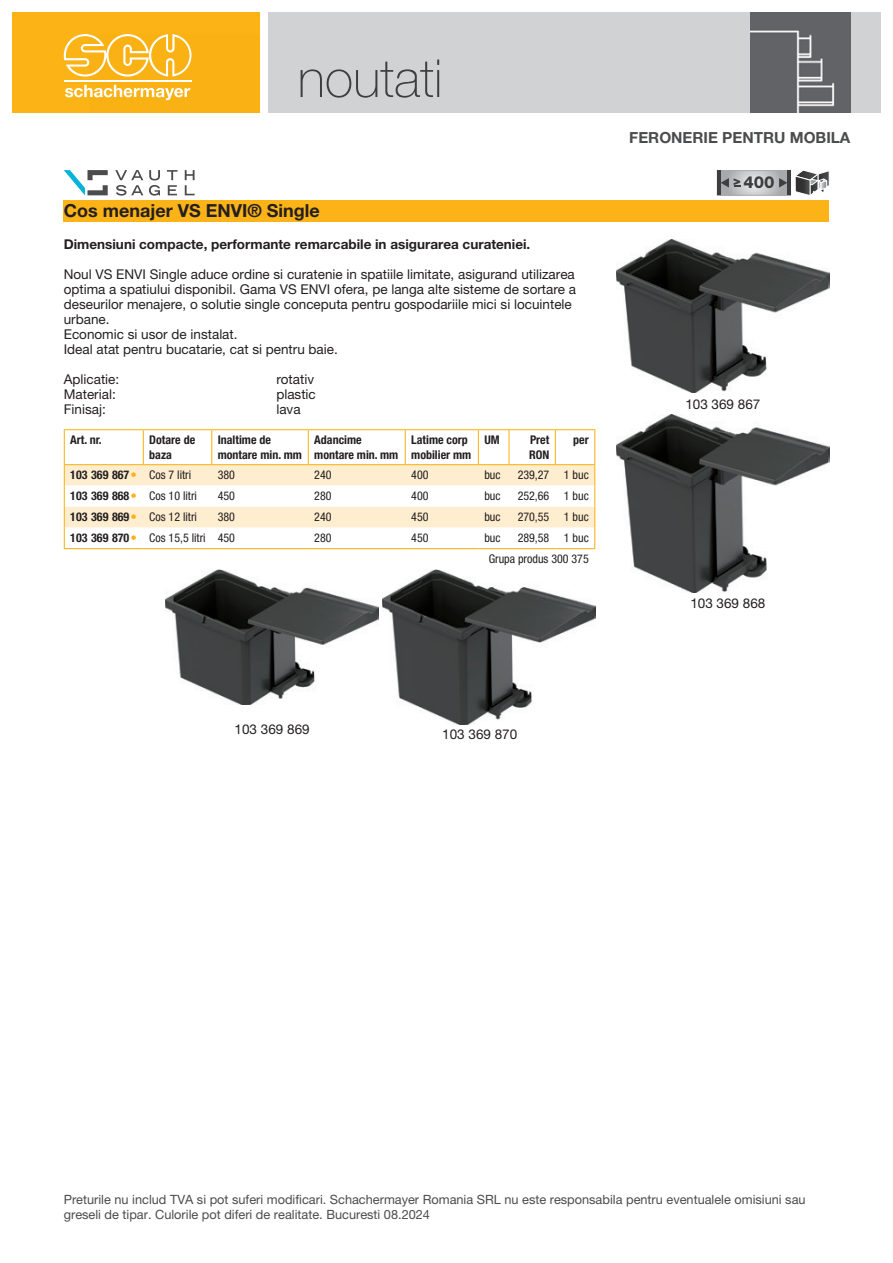
<style>
.page{position:relative;width:893px;height:1263px;background:#fff}
.page>*{position:absolute;margin:0;border:0;box-sizing:border-box;transform-origin:0 0}
.t1{font:100 52.5px "Helvetica Neue LT Pro";color:#4b4c4d}
.ProduktgruppeName{font:700 18px "Helvetica Neue LT Pro";color:#231f20}
.t2{font:800 16.5px "Helvetica Neue LT Pro";color:#3e3e3f}
.t3{font:700 15.3px "Helvetica Neue LT Pro";color:#4b4c4d}
.ProduktblockAbsatz{font:13.5px/15px "Helvetica Neue LT Pro";color:#231f20}
.ProduktblockMerkmale{font:13.5px "Helvetica Neue LT Pro";color:#231f20}
.ProduktblockAbsatz-2{font:700 13.5px "Helvetica Neue LT Pro";color:#231f20}
.t4{font:12.75px/14.4px "Helvetica Neue LT Pro";color:#4b4c4d}
.TabellenZelleLinks{font:condensed 12px "Helvetica Neue LT Pro";color:#231f20}
.TabellenKopfLinks{font:700 condensed 12px/14.4px "Helvetica Neue LT Pro";color:#231f20}
.TabellenZelleRechts{font:condensed 12px "Helvetica Neue LT Pro";color:#231f20}
.TabellenZelleArtNr{font:700 condensed 12px "Helvetica Neue LT Pro";color:#231f20}
.TabellenFuss{font:condensed 12px "Helvetica Neue LT Pro";color:#231f20}
.TabellenKopfRechts{font:700 condensed 12px/14.4px "Helvetica Neue LT Pro";color:#231f20}
.TabellenZelleArtNr-2{font:4.5px "Webdings";color:#fbb316}
</style>
<div class="page">
<div style="left:13px;top:13px;width:246px;height:100px;background:#fcb315"></div>
<div style="left:89px;top:34px;width:170px;height:79px;background:#fab113"></div>
<div style="left:268px;top:13px;width:612px;height:100px;background:#d1d2d4"></div>
<svg style="left:64px;top:34px;width:128px;height:43px;background:#fbc248"></svg>
<svg style="left:65px;top:85px;width:125px;height:15px"></svg>
<hr style="left:64px;top:81px;width:128px;height:1px;background:#fff">
<img style="left:750px;top:13px;width:100px;height:100px">
<div style="left:64px;top:200px;width:765px;height:21px;background:#fbb318"></div>
<svg style="left:717px;top:170px;width:112px;height:26px;background:#a9aaac"></svg>
<svg style="left:185px;top:170px;width:10px;height:25px"></svg>
<svg style="left:167px;top:170px;width:10px;height:25px"></svg>
<svg style="left:149px;top:170px;width:11px;height:26px"></svg>
<svg style="left:115px;top:170px;width:28px;height:26px"></svg>
<svg style="left:64px;top:170px;width:44px;height:25px"></svg>
<img style="left:617px;top:239px;width:212px;height:153px">
<img style="left:617px;top:415px;width:212px;height:177px">
<img style="left:166px;top:570px;width:212px;height:135px">
<img style="left:383px;top:570px;width:212px;height:155px">
<svg style="left:64px;top:430px;width:531px;height:140px"></svg>
<svg style="left:64px;top:465px;width:531px;height:83px"></svg>
<hr style="left:64px;top:430px;width:1px;height:34px;background:#fbb316">
<hr style="left:64px;top:429px;width:79px;height:1px;background:#fbb316">
<hr style="left:64px;top:464px;width:79px;height:1px;background:#fbb316">
<hr style="left:143px;top:430px;width:1px;height:34px;background:#fbb316">
<hr style="left:143px;top:429px;width:69px;height:1px;background:#fbb316">
<hr style="left:212px;top:429px;width:96px;height:1px;background:#fbb316">
<hr style="left:308px;top:429px;width:97px;height:1px;background:#fbb316">
<hr style="left:405px;top:429px;width:73px;height:1px;background:#fbb316">
<hr style="left:143px;top:464px;width:69px;height:1px;background:#fbb316">
<hr style="left:212px;top:464px;width:96px;height:1px;background:#fbb316">
<hr style="left:308px;top:464px;width:97px;height:1px;background:#fbb316">
<hr style="left:405px;top:464px;width:73px;height:1px;background:#fbb316">
<hr style="left:211px;top:430px;width:1px;height:34px;background:#fbb316">
<hr style="left:308px;top:430px;width:1px;height:34px;background:#fbb316">
<hr style="left:405px;top:430px;width:1px;height:34px;background:#fbb316">
<hr style="left:478px;top:430px;width:1px;height:34px;background:#fbb316">
<hr style="left:478px;top:429px;width:31px;height:1px;background:#fbb316">
<hr style="left:478px;top:464px;width:31px;height:1px;background:#fbb316">
<hr style="left:508px;top:430px;width:1px;height:34px;background:#fbb316">
<hr style="left:555px;top:430px;width:1px;height:34px;background:#fbb316">
<hr style="left:594px;top:430px;width:1px;height:34px;background:#fbb316">
<hr style="left:509px;top:429px;width:46px;height:1px;background:#fbb316">
<hr style="left:555px;top:429px;width:40px;height:1px;background:#fbb316">
<hr style="left:509px;top:464px;width:46px;height:1px;background:#fbb316">
<hr style="left:555px;top:464px;width:40px;height:1px;background:#fbb316">
<hr style="left:64px;top:548px;width:79px;height:1px;background:#fbb316">
<hr style="left:143px;top:548px;width:69px;height:1px;background:#fbb316">
<hr style="left:212px;top:548px;width:96px;height:1px;background:#fbb316">
<hr style="left:308px;top:548px;width:97px;height:1px;background:#fbb316">
<hr style="left:405px;top:548px;width:73px;height:1px;background:#fbb316">
<hr style="left:478px;top:548px;width:31px;height:1px;background:#fbb316">
<hr style="left:509px;top:548px;width:46px;height:1px;background:#fbb316">
<hr style="left:555px;top:548px;width:40px;height:1px;background:#fbb316">
<h1 class="t1" style="left:298px;top:48px;width:146px">noutati</h1>
<p class="ProduktgruppeName" style="left:64px;top:199px;width:258px">Cos menajer VS ENVI® Single</p>
<p class="ProduktblockAbsatz-2" style="left:64px;top:236px;width:468px">Dimensiuni compacte, performante remarcabile in asigurarea curateniei.</p>
<p class="ProduktblockAbsatz" style="left:64px;top:267px;width:514px">Noul VS ENVI Single aduce ordine si curatenie in spatiile limitate, asigurand utilizarea optima a spatiului disponibil. Gama VS ENVI ofera, pe langa alte sisteme de sortare a deseurilor menajere, o solutie single conceputa pentru gospodariile mici si locuintele urbane.</p>
<p class="ProduktblockAbsatz" style="left:64px;top:327px;width:175px">Economic si usor de instalat.</p>
<p class="ProduktblockAbsatz" style="left:64px;top:342px;width:276px">Ideal atat pentru bucatarie, cat si pentru baie.</p>
<p class="ProduktblockMerkmale" style="left:64px;top:371px;width:57px">Aplicatie:</p>
<p class="ProduktblockMerkmale" style="left:276px;top:371px;width:39px">rotativ</p>
<p class="ProduktblockMerkmale" style="left:64px;top:386px;width:54px">Material:</p>
<p class="ProduktblockMerkmale" style="left:276px;top:386px;width:41px">plastic</p>
<p class="ProduktblockMerkmale" style="left:64px;top:401px;width:43px">Finisaj:</p>
<p class="ProduktblockMerkmale" style="left:276px;top:401px;width:26px">lava</p>
<p class="TabellenKopfLinks" style="left:70px;top:433px;width:33px">Art. nr.</p>
<p class="TabellenKopfLinks" style="left:149px;top:433px;width:47px">Dotare de baza</p>
<p class="TabellenKopfLinks" style="left:218px;top:433px;width:55px">Inaltime de</p>
<p class="TabellenKopfLinks" style="left:314px;top:433px;width:49px">Adancime</p>
<p class="TabellenKopfLinks" style="left:314px;top:447px;width:86px">montare min. mm</p>
<p class="TabellenKopfLinks" style="left:411px;top:433px;width:62px">Latime corp mobilier mm</p>
<p class="TabellenKopfLinks" style="left:484px;top:433px;width:17px">UM</p>
<p class="TabellenKopfRechts" style="left:529px;top:433px;width:22px">Pret<br>RON</p>
<p class="TabellenKopfRechts" style="left:573px;top:433px;width:17px">per</p>
<p class="TabellenKopfLinks" style="left:218px;top:447px;width:86px">montare min. mm</p>
<p class="TabellenZelleArtNr" style="left:70px;top:468px;width:61px">103 369 867</p>
<p class="TabellenZelleArtNr-2" style="left:132px;top:473px;width:6px">■</p>
<p class="TabellenZelleLinks" style="left:149px;top:468px;width:43px">Cos 7 litri</p>
<p class="TabellenZelleLinks" style="left:218px;top:468px;width:19px">380</p>
<p class="TabellenZelleLinks" style="left:314px;top:468px;width:19px">240</p>
<p class="TabellenZelleLinks" style="left:411px;top:468px;width:19px">400</p>
<p class="TabellenZelleLinks" style="left:484px;top:468px;width:18px">buc</p>
<p class="TabellenZelleRechts" style="left:518px;top:468px;width:33px">239,27</p>
<p class="TabellenZelleRechts" style="left:564px;top:468px;width:26px">1 buc</p>
<p class="TabellenZelleArtNr" style="left:70px;top:489px;width:61px">103 369 868</p>
<p class="TabellenZelleArtNr-2" style="left:132px;top:494px;width:6px">■</p>
<p class="TabellenZelleLinks" style="left:149px;top:489px;width:49px">Cos 10 litri</p>
<p class="TabellenZelleLinks" style="left:218px;top:489px;width:19px">450</p>
<p class="TabellenZelleLinks" style="left:314px;top:489px;width:19px">280</p>
<p class="TabellenZelleLinks" style="left:411px;top:489px;width:19px">400</p>
<p class="TabellenZelleLinks" style="left:484px;top:489px;width:18px">buc</p>
<p class="TabellenZelleRechts" style="left:518px;top:489px;width:33px">252,66</p>
<p class="TabellenZelleRechts" style="left:564px;top:489px;width:26px">1 buc</p>
<p class="TabellenZelleArtNr" style="left:70px;top:510px;width:61px">103 369 869</p>
<p class="TabellenZelleArtNr-2" style="left:132px;top:515px;width:6px">■</p>
<p class="TabellenZelleLinks" style="left:149px;top:510px;width:49px">Cos 12 litri</p>
<p class="TabellenZelleLinks" style="left:218px;top:510px;width:19px">380</p>
<p class="TabellenZelleLinks" style="left:314px;top:510px;width:19px">240</p>
<p class="TabellenZelleLinks" style="left:411px;top:510px;width:19px">450</p>
<p class="TabellenZelleLinks" style="left:484px;top:510px;width:18px">buc</p>
<p class="TabellenZelleRechts" style="left:518px;top:510px;width:33px">270,55</p>
<p class="TabellenZelleRechts" style="left:564px;top:510px;width:26px">1 buc</p>
<p class="TabellenZelleArtNr" style="left:70px;top:531px;width:61px">103 369 870</p>
<p class="TabellenZelleArtNr-2" style="left:132px;top:536px;width:6px">■</p>
<p class="TabellenZelleLinks" style="left:149px;top:531px;width:58px">Cos 15,5 litri</p>
<p class="TabellenZelleLinks" style="left:218px;top:531px;width:19px">450</p>
<p class="TabellenZelleLinks" style="left:314px;top:531px;width:19px">280</p>
<p class="TabellenZelleLinks" style="left:411px;top:531px;width:19px">450</p>
<p class="TabellenZelleLinks" style="left:484px;top:531px;width:18px">buc</p>
<p class="TabellenZelleRechts" style="left:518px;top:531px;width:33px">289,58</p>
<p class="TabellenZelleRechts" style="left:564px;top:531px;width:26px">1 buc</p>
<p class="TabellenFuss" style="left:489px;top:552px;width:102px">Grupa produs 300 375</p>
<p class="t3" style="left:629px;top:128px;width:223px">FERONERIE PENTRU MOBILA</p>
<p class="t2" style="left:733px;top:172px;width:43px"><sup>&gt;</sup> 400</p>
<p class="ProduktblockMerkmale" style="left:685px;top:396px;width:77px">103 369 867</p>
<p class="ProduktblockMerkmale" style="left:690px;top:595px;width:77px">103 369 868</p>
<p class="ProduktblockMerkmale" style="left:235px;top:721px;width:77px">103 369 869</p>
<p class="ProduktblockMerkmale" style="left:442px;top:726px;width:77px">103 369 870</p>
<p class="t4" style="left:64px;top:1192px;width:743px">Preturile nu includ TVA si pot suferi modificari. Schachermayer Romania SRL nu este responsabila pentru eventualele omisiuni sau greseli de tipar. Culorile pot diferi de realitate. Bucuresti 08.2024</p>
</div>
